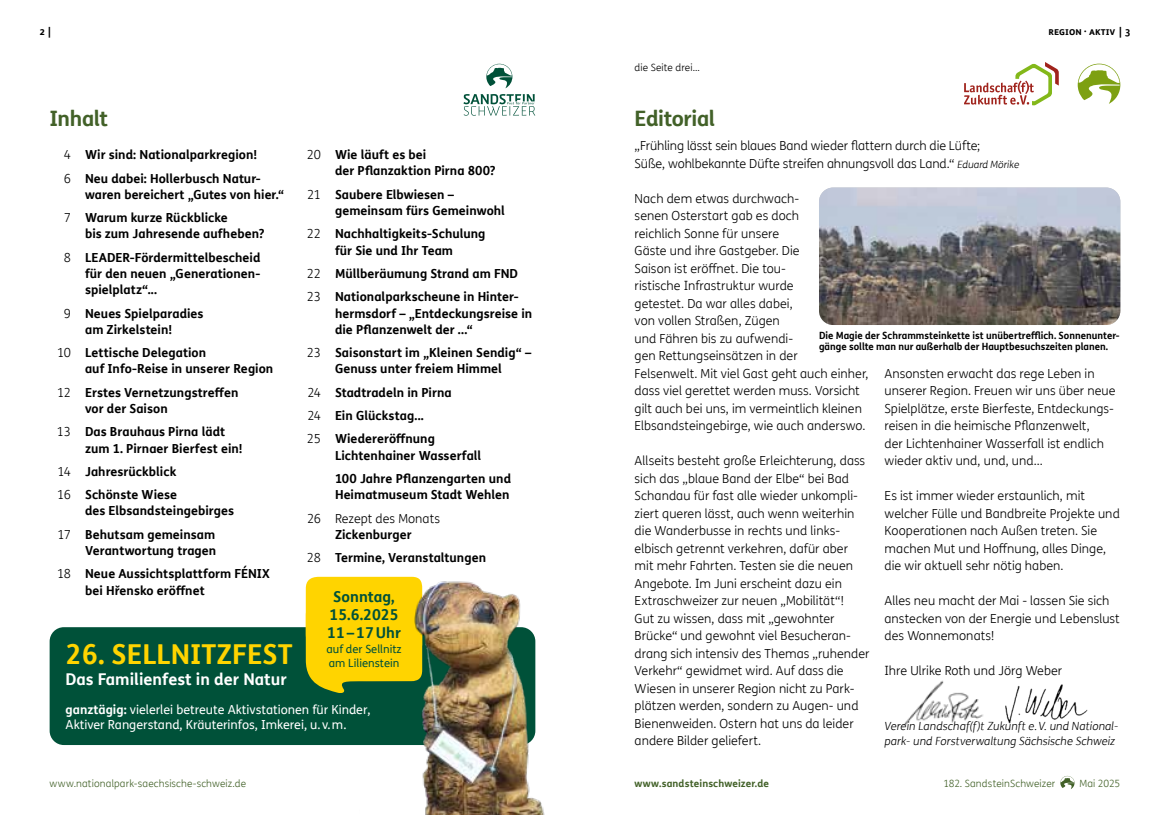
<style>
.page{position:relative;width:1170px;height:815px;background:#fff}
.page>*{position:absolute;margin:0;border:0;box-sizing:border-box;transform-origin:0 0}
.t1{font:700 27.5px "FS Me Pro";color:#ffd400}
.t2{font:700 21.25px "FS Me Pro";letter-spacing:-.02em;color:#426128}
.t3{font:700 16.25px "FS Me Pro";color:#fff}
.t4{font:700 15px/18px "FS Me Pro";color:#005139;text-align:center}
.t5{font:300 12.5px/17.5px "FS Me Pro";color:#000}
.t6{font:700 12.5px/23.4px "FS Me Pro";letter-spacing:.005em;color:#000}
.t7{font:12.5px/15px "FS Me Pro";color:#fff}
.t8{font:italic 300 11.25px/15px "FS Me Pro";letter-spacing:.005em;color:#000}
.t9{font:11.25px "FS Me Pro";color:#005139}
.t10{font:700 10px/10.4px "FS Me Pro";color:#000;scale:.96 1}
.t11{font:300 10px "FS Me Pro";letter-spacing:.01em;color:#426128}
.t12{font:700 10px "FS Me Pro";letter-spacing:.01em;color:#426128}
.t13{font:700 10px "FS Me Pro";color:#000}
.t14{font:300 10px "FS Me Pro";letter-spacing:.01em;color:#000}
.s1{font-weight:700}
.s2{font-style:italic;font-size:10px}
</style>
<div class="page">
<svg style="left:1060px;top:776px;width:14px;height:13px"></svg>
<svg style="left:1077px;top:64px;width:43px;height:40px"></svg>
<svg style="left:964px;top:62px;width:94px;height:44px"></svg>
<img style="left:1005px;top:684px;width:83px;height:39px">
<img style="left:901px;top:680px;width:82px;height:48px">
<img style="left:819px;top:188px;width:301px;height:137px">
<svg style="left:463px;top:94px;width:72px;height:22px"></svg>
<svg style="left:486px;top:64px;width:26px;height:24px"></svg>
<div style="left:50px;top:627px;width:485px;height:118px;background:#005139;border-radius:14px"></div>
<svg style="left:306px;top:577px;width:54px;height:116px"></svg>
<img style="left:360px;top:576px;width:185px;height:239px">
<p class="t13" style="left:39px;top:24px;width:13px">2 |</p>
<p class="t13" style="left:1048px;top:24px;width:83px">Region · Aktiv | 3</p>
<h2 class="t2" style="left:50px;top:102px;width:60px">Inhalt</h2>
<p class="t5" style="left:64px;top:143px;width:9px;line-height:23.4px">4<br>6</p>
<p class="t5" style="left:64px;top:209px;width:9px">7</p>
<p class="t5" style="left:64px;top:248px;width:9px">8</p>
<p class="t5" style="left:64px;top:304px;width:9px">9</p>
<p class="t5" style="left:57px;top:344px;width:15px">10</p>
<p class="t5" style="left:57px;top:383px;width:15px">12</p>
<p class="t5" style="left:57px;top:423px;width:15px">13</p>
<p class="t5" style="left:57px;top:459px;width:15px;line-height:23.4px">14<br>16</p>
<p class="t5" style="left:57px;top:525px;width:15px">17</p>
<p class="t5" style="left:57px;top:565px;width:15px">18</p>
<p class="t6" style="left:85px;top:142px;width:177px">Wir sind: Nationalparkregion!<br>Neu dabei: Hollerbusch Natur-</p>
<p class="t6" style="left:85px;top:182px;width:201px">waren bereichert „Gutes von hier.“<br>Warum kurze Rückblicke</p>
<p class="t6" style="left:85px;top:222px;width:181px">bis zum Jahresende aufheben?<br>LEADER-Fördermittelbescheid</p>
<p class="t6" style="left:85px;top:265px;width:177px;line-height:16.2px">für den neuen „Generationen&shy;spielplatz“...</p>
<p class="t6" style="left:85px;top:304px;width:120px;line-height:16.2px">Neues Spielparadies am Zirkelstein!</p>
<p class="t6" style="left:85px;top:344px;width:190px;line-height:16.2px">Lettische Delegation<br>auf Info-Reise in unserer Region</p>
<p class="t6" style="left:85px;top:384px;width:155px;line-height:16.2px">Erstes Vernetzungstreffen vor der Saison</p>
<p class="t6" style="left:85px;top:423px;width:159px;line-height:16.2px">Das Brauhaus Pirna lädt zum 1. Pirnaer Bierfest ein!</p>
<p class="t6" style="left:85px;top:459px;width:94px">Jahresrückblick<br>Schönste Wiese</p>
<p class="t6" style="left:85px;top:499px;width:150px">des Elbsandsteingebirges<br>Behutsam gemeinsam</p>
<p class="t6" style="left:85px;top:538px;width:186px">Verantwortung tragen<br>Neue Aussichtsplattform FÉNIX</p>
<p class="t6" style="left:85px;top:578px;width:121px">bei Hřensko eröffnet</p>
<h1 class="t1" style="left:66px;top:633px;width:228px">26. SELLNITZFEST</h1>
<p class="t5" style="left:307px;top:146px;width:16px">20</p>
<p class="t5" style="left:307px;top:185px;width:15px">21</p>
<p class="t5" style="left:307px;top:225px;width:15px">22</p>
<p class="t5" style="left:307px;top:262px;width:16px;line-height:23.4px">22<br>23</p>
<p class="t5" style="left:307px;top:344px;width:16px">23</p>
<p class="t5" style="left:307px;top:380px;width:15px;line-height:23.4px;text-align:justify">24<br>24<br>25</p>
<p class="t5" style="left:307px;top:509px;width:15px">26</p>
<p class="t5" style="left:307px;top:549px;width:15px">28</p>
<p class="t6" style="left:335px;top:146px;width:162px;line-height:16.2px">Wie läuft es bei<br>der Pflanzaktion Pirna 800?</p>
<p class="t6" style="left:335px;top:186px;width:171px;line-height:16.2px">Saubere Elbwiesen – gemeinsam fürs Gemeinwohl</p>
<p class="t6" style="left:335px;top:225px;width:152px;line-height:16.2px">Nachhaltigkeits-Schulung für Sie und Ihr Team</p>
<p class="t6" style="left:335px;top:261px;width:185px">Müllberäumung Strand am FND<br>Nationalparkscheune in Hinter-</p>
<p class="t6" style="left:335px;top:304px;width:199px;line-height:16.2px">hermsdorf – „Entdeckungsreise in die Pflanzenwelt der ...“</p>
<p class="t6" style="left:335px;top:344px;width:198px;line-height:16.2px">Saisonstart im „Kleinen Sendig“ –<br>Genuss unter freiem Himmel</p>
<p class="t6" style="left:335px;top:380px;width:118px">Stadtradeln in Pirna<br>Ein Glückstag...<br>Wiedereröffnung</p>
<p class="t6" style="left:335px;top:443px;width:178px">Lichtenhainer Wasserfall<br>100 Jahre Pflanzengarten und</p>
<p class="t6" style="left:335px;top:482px;width:176px">Heimatmuseum Stadt Wehlen</p>
<p class="t5" style="left:335px;top:509px;width:107px">Rezept des Monats</p>
<p class="t6" style="left:335px;top:522px;width:153px">Zickenburger<br>Termine, Veranstaltungen</p>
<p class="t4" style="left:327px;top:587px;width:75px">Sonntag,<br>15.6.2025<br>11–17Uhr</p>
<p class="t9" style="left:326px;top:641px;width:77px">auf der Sellnitz</p>
<p class="t9" style="left:329px;top:655px;width:72px">am Lilienstein</p>
<h3 class="t3" style="left:66px;top:666px;width:223px">Das Familienfest in der Natur</h3>
<p class="t7" style="left:66px;top:701px;width:306px"><span class="s1">ganztägig:</span> vielerlei betreute Aktivstationen für Kinder,<br>Aktiver Rangerstand, Kräuterinfos, Imkerei, u. v.m.</p>
<p class="t14" style="left:634px;top:61px;width:67px">die Seite drei...</p>
<h2 class="t2" style="left:634px;top:102px;width:82px">Editorial</h2>
<p class="t5" style="left:634px;top:137px;width:386px">„Frühling lässt sein blaues Band wieder flattern durch die Lüfte;<br>Süße, wohlbekannte Düfte streifen ahnungsvoll das Land.“ <span class="s2">Eduard Mörike</span></p>
<p class="t5" style="left:634px;top:189px;width:235px">Nach dem etwas durchwach-<br>senen Osterstart gab es doch<br>reichlich Sonne für unsere<br>Gäste und ihre Gastgeber. Die<br>Saison ist eröffnet. Die tou-<br>ristische Infrastruktur wurde<br>getestet. Da war alles dabei,<br>von vollen Straßen, Zügen<br>und Fähren bis zu aufwendi-<br>gen Rettungseinsätzen in der<br>Felsenwelt. Mit viel Gast geht auch einher, dass viel gerettet werden muss. Vorsicht gilt auch bei uns, im vermeintlich kleinen<br>Elbsandsteingebirge, wie auch anderswo.</p>
<p class="t5" style="left:634px;top:452px;width:236px">Allseits besteht große Erleichterung, dass sich das „blaue Band der Elbe“ bei Bad Schandau für fast alle wieder unkompli&shy;ziert queren lässt, auch wenn weiterhin die Wanderbusse in rechts und links&shy;elbisch getrennt verkehren, dafür aber mit mehr Fahrten. Testen sie die neuen Angebote. Im Juni erscheint dazu ein Extraschweizer zur neuen „Mobilität“!<br>Gut zu wissen, dass mit „gewohnter Brücke“ und gewohnt viel Besucheran&shy;drang sich intensiv des Themas „ruhender Verkehr“ gewidmet wird. Auf dass die Wiesen in unserer Region nicht zu Park&shy;plätzen werden, sondern zu Augen- und Bienenweiden. Ostern hat uns da leider andere Bilder geliefert.</p>
<p class="t10" style="left:819px;top:330px;width:315px">Die Magie der Schrammsteinkette ist unübertrefflich. Sonnenunter&shy;gänge sollte man nur außerhalb der Hauptbesuchszeiten planen.</p>
<p class="t5" style="left:884px;top:364px;width:232px">Ansonsten erwacht das rege Leben in unserer Region. Freuen wir uns über neue Spielplätze, erste Bierfeste, Entdeckungs&shy;reisen in die heimische Pflanzenwelt,<br>der Lichtenhainer Wasserfall ist endlich wieder aktiv und, und, und…</p>
<p class="t5" style="left:884px;top:487px;width:237px">Es ist immer wieder erstaunlich, mit welcher Fülle und Bandbreite Projekte und Kooperationen nach Außen treten. Sie machen Mut und Hoffnung, alles Dinge, die wir aktuell sehr nötig haben.</p>
<p class="t5" style="left:884px;top:592px;width:237px">Alles neu macht der Mai - lassen Sie sich anstecken von der Energie und Lebenslust des Wonnemonats!</p>
<p class="t5" style="left:884px;top:662px;width:179px">Ihre Ulrike Roth und Jörg Weber</p>
<p class="t8" style="left:884px;top:718px;width:235px">Verein Landschaf(f)t Zukunft e.V. und National&shy;park- und Forstverwaltung Sächsische Schweiz</p>
<p class="t11" style="left:50px;top:776px;width:198px">www.nationalpark-saechsische-schweiz.de</p>
<p class="t12" style="left:634px;top:775px;width:136px">www.sandsteinschweizer.de</p>
<p class="t11" style="left:943px;top:776px;width:113px">182. SandsteinSchweizer</p>
<p class="t11" style="left:1079px;top:776px;width:42px">Mai 2025</p>
</div>
